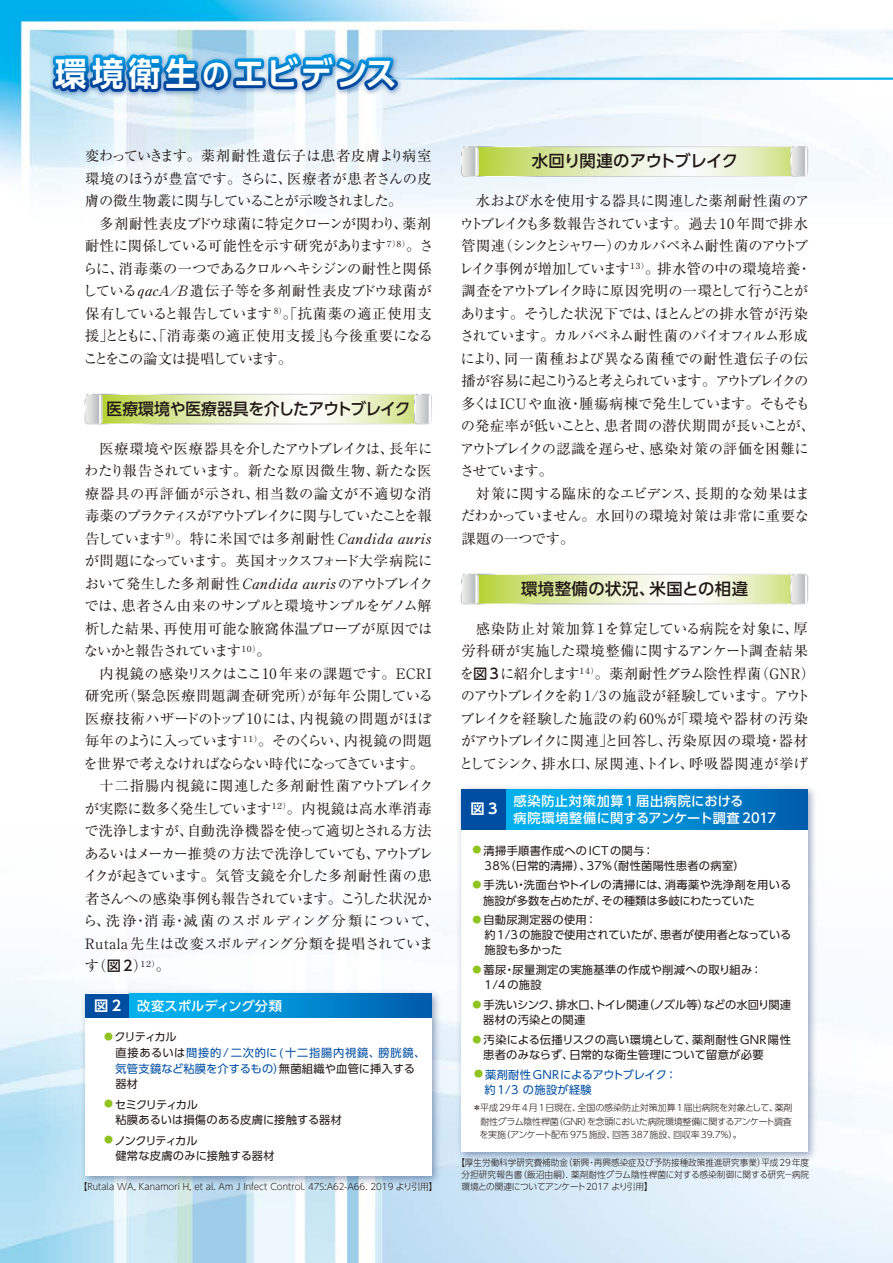
<style>
.page{position:relative;width:893px;height:1263px;background:#fff}
.page>*{position:absolute;margin:0;border:0;box-sizing:border-box;transform-origin:0 0}
.t1{font:700 33px "UD Shin Go Pro De";letter-spacing:.115em;color:#fff;scale:.95 1}
.t2{font:500 16.35px "UD Shin Go Pro";letter-spacing:-.02em;color:#221815}
.t3{font:500 16.35px "UD Shin Go Pro";letter-spacing:.025em;color:#221815}
.t4{font:14.25px/22.5px "Ryumin Pro";letter-spacing:-.02em;color:#221815}
.t5{font:14.25px/22.5px "Ryumin Pro";letter-spacing:-.04em;color:#221815}
.t6{font:14.25px/22.5px "Ryumin Pro";letter-spacing:.015em;color:#221815}
.t7{font:700 14.25px "UD Shin Go NT Pro De";color:#fff}
.t8{font:500 13.2px/16.8px "UD Shin Go Pro";letter-spacing:.02em;color:#fff}
.t9{font:11.25px/15.1px "UD Shin Go Pro";letter-spacing:.01em;color:#221815}
.t10{font:11.25px/15.8px "UD Shin Go Pro";letter-spacing:.025em;color:#004ea2}
.t11{font:300 9px/12px "UD Shin Go Pro";color:#221815;text-align:justify;scale:.96 1}
.t12{font:300 9px/13.5px "UD Shin Go Pro";color:#221815;text-align:justify}
.s1{font-size:29.7px}
.s2{font-family:"UD Shin Go Pro";font-weight:500}
.s3{font-size:9px;color:#8fc31f}
.s4{color:#221815}
</style>
<div class="page">
<img style="left:0;top:0;width:893px;height:1263px">
<img style="left:47px;top:48px;width:359px;height:52px">
<svg style="left:48px;top:48px;width:356px;height:49px;background:#5ca0d2"></svg>
<hr style="left:361px;top:78px;width:532px;height:2px;background:#fff">
<svg style="left:461px;top:573px;width:348px;height:32px"></svg>
<div style="left:461px;top:574px;width:18px;height:30px;border:1px solid #fff;border-radius:3px"></div>
<svg style="left:461px;top:146px;width:348px;height:31px"></svg>
<div style="left:461px;top:146px;width:18px;height:31px;border:1px solid #fff;border-radius:3px"></div>
<svg style="left:84px;top:393px;width:348px;height:32px"></svg>
<div style="left:85px;top:394px;width:17px;height:30px;border:1px solid #fff;border-radius:3px"></div>
<img style="left:77px;top:986px;width:368px;height:203px">
<div style="left:85px;top:994px;width:347px;height:182px;background:#fff"></div>
<div style="left:85px;top:994px;width:45px;height:23px;background:#004ea2"></div>
<div style="left:130px;top:994px;width:302px;height:23px;background:linear-gradient(to right,#00bcf7,#0060b0)"></div>
<img style="left:454px;top:782px;width:367px;height:383px">
<div style="left:461px;top:789px;width:347px;height:363px;background:#fff"></div>
<div style="left:461px;top:789px;width:45px;height:41px;background:#004ea2"></div>
<div style="left:506px;top:789px;width:302px;height:41px;background:linear-gradient(to right,#00bcf7,#0060b0)"></div>
<h1 class="t1" style="left:55px;top:46px;width:361px">環境衛生<span class="s1">の</span>エビデンス</h1>
<p class="t4" style="left:83px;top:144px;width:352px">変わっていきます。薬剤耐性遺伝子は患者皮膚より病室環境のほうが豊富です。さらに、医療者が患者さんの皮膚の微生物叢に関与していることが示唆されました。<br>　多剤耐性表皮ブドウ球菌に特定クローンが関わり、薬剤耐性に関係している可能性を示す研究があります<sup>７）８）</sup>。さらに、消毒薬の一つであるクロルヘキシジンの耐性と関係しているqacA/B遺伝子等を多剤耐性表皮ブドウ球菌が保有していると報告しています <sup>8）</sup>。「抗菌薬の適正使用支援」とともに、「消毒薬の適正使用支援」も今後重要になることをこの論文は提唱しています。</p>
<p class="t2" style="left:107px;top:395px;width:306px">医療環境や医療器具を介したアウトブレイク</p>
<p class="t4" style="left:83px;top:436px;width:357px">　医療環境や医療器具を介したアウトブレイクは、長年にわたり報告されています。新たな原因微生物、新たな医療器具の再評価が示され、相当数の論文が不適切な消毒薬のプラクティスがアウトブレイクに関与していたことを報告しています<sup>９）</sup>。特に米国では多剤耐性Candida aurisが問題になっています。英国オックスフォード大学病院において発生した多剤耐性Candida aurisのアウトブレイクでは、患者さん由来のサンプルと環境サンプルをゲノム解析した結果、再使用可能な腋窩体温プローブが原因ではないかと報告されています<sup>１０）</sup>。<br>　内視鏡の感染リスクはここ10年来の課題です。ECRI研究所（緊急医療問題調査研究所）が毎年公開している医療技術ハザードのトップ10には、内視鏡の問題がほぼ毎年のように入っています<sup>１１）</sup>。そのくらい、内視鏡の問題を世界で考えなければならない時代になってきています。　十二指腸内視鏡に関連した多剤耐性菌アウトブレイクが実際に数多く発生しています<sup>１２）</sup>。内視鏡は高水準消毒で洗浄しますが、自動洗浄機器を使って適切とされる方法あるいはメーカー推奨の方法で洗浄していても、アウトブレイクが起きています。気管支鏡を介した多剤耐性菌の患者さんへの感染事例も報告されています。こうした状況から、洗浄・消毒・滅菌のスポルディング分類について、<br>Rutala 先生は改変スポルディング分類を提唱されています（<span class="s2">図2</span>）<sup>１２）</sup>。</p>
<p class="t7" style="left:94px;top:994px;width:28px">図2</p>
<p class="t8" style="left:137px;top:997px;width:146px">改変スポルディング分類</p>
<p class="t10" style="left:115px;top:1028px;width:312px;text-indent:-11px"><span class="s3">●</span> <span class="s4">クリティカル<br>直接あるいは</span>間接的/二次的に(十二指腸内視鏡、膀胱鏡、気管支鏡など粘膜を介するもの）<span class="s4">無菌組織や血管に挿入する器材</span></p>
<p class="t9" style="left:115px;top:1096px;width:228px;line-height:15.8px;text-indent:-11px"><span class="s3">●</span> セミクリティカル<br>粘膜あるいは損傷のある皮膚に接触する器材</p>
<p class="t9" style="left:115px;top:1132px;width:161px;line-height:15.8px;text-indent:-11px"><span class="s3">●</span> ノンクリティカル<br>健常な皮膚のみに接触する器材</p>
<p class="t11" style="left:79px;top:1180px;width:375px">【Rutala WA, Kanamori H, et al. Am J Infect Control. 47S:A62-A66. 2019 より引用】</p>
<p class="t2" style="left:532px;top:148px;width:208px">水回り関連のアウトブレイク</p>
<p class="t5" style="left:459px;top:189px;width:357px">　水および水を使用する器具に関連した薬剤耐性菌のアウトブレイクも多数報告されています。過去 10 年間で排水管関連（シンクとシャワー）のカルバペネム耐性菌のアウトブレイク事例が増加しています<sup>１３）</sup>。排水管の中の環境培養・調査をアウトブレイク時に原因究明の一環として行うことがあります。そうした状況下では、ほとんどの排水管が汚染されています。カルバペネム耐性菌のバイオフィルム形成により、同一菌種および異なる菌種での耐性遺伝子の伝播が容易に起こりうると考えられています。アウトブレイクの多くはICUや血液・腫瘍病棟で発生しています。そもそもの発症率が低いことと、患者間の潜伏期間が長いことが、アウトブレイクの認識を遅らせ、感染対策の評価を困難にさせています。<br>　対策に関する臨床的なエビデンス、長期的な効果はまだわかっていません。水回りの環境対策は非常に重要な課題の一つです。</p>
<p class="t3" style="left:521px;top:575px;width:228px">環境整備の状況、米国との相違</p>
<p class="t6" style="left:459px;top:616px;width:357px">　感染防止対策加算1を算定している病院を対象に、厚労科研が実施した環境整備に関するアンケート調査結果を<span class="s2">図 3</span>に紹介します<sup>１４）</sup>。薬剤耐性グラム陰性桿菌（GNR）のアウトブレイクを約 1/3 の施設が経験しています。アウトブレイクを経験した施設の約60％が「環境や器材の汚染がアウトブレイクに関連」と回答し、汚染原因の環境・器材としてシンク、排水口、尿関連、トイレ、呼吸器関連が挙げ</p>
<p class="t7" style="left:471px;top:797px;width:28px">図3</p>
<p class="t8" style="left:513px;top:793px;width:264px">感染防止対策加算1 届出病院における<br>病院環境整備に関するアンケート調査 2017</p>
<p class="t9" style="left:485px;top:842px;width:262px;text-indent:-12px"><span class="s3">●</span> 清掃手順書作成へのICTの関与：<br>38％（日常的清掃）、37％（耐性菌陽性患者の病室）</p>
<p class="t9" style="left:483px;top:877px;width:310px;text-indent:-10px"><span class="s3">●</span> 手洗い・洗面台やトイレの清掃には、消毒薬や洗浄剤を用いる施設が多数を占めたが、その種類は多岐にわたっていた</p>
<p class="t9" style="left:485px;top:912px;width:308px;text-indent:-12px"><span class="s3">●</span> 自動尿測定器の使用：<br>約1/3の施設で使用されていたが、患者が使用者となっている施設も多かった</p>
<p class="t9" style="left:485px;top:962px;width:279px;text-indent:-12px"><span class="s3">●</span> 蓄尿・尿量測定の実施基準の作成や削減への取り組み：<br>1/4の施設</p>
<p class="t9" style="left:483px;top:997px;width:309px;text-indent:-10px"><span class="s3">●</span> 手洗いシンク、排水口、トイレ関連（ノズル等）などの水回り関連器材の汚染との関連</p>
<p class="t9" style="left:483px;top:1031px;width:309px;text-indent:-10px"><span class="s3">●</span> 汚染による伝播リスクの高い環境として、薬剤耐性GNR陽性患者のみならず、日常的な衛生管理について留意が必要</p>
<p class="t10" style="left:485px;top:1066px;width:194px;line-height:15.1px;text-indent:-10px"><span class="s3">●</span> 薬剤耐性 GNRによるアウトブレイク：約1/3 の施設が経験</p>
<p class="t12" style="left:479px;top:1101px;width:315px;text-indent:-7px">＊平成29年4月1日現在、全国の感染防止対策加算1届出病院を対象として、薬剤耐性グラム陰性桿菌（GNR）を念頭においた病院環境整備に関するアンケート調査を実施（アンケート配布975施設、回答387施設、回収率39.7％）。</p>
<p class="t11" style="left:461px;top:1156px;width:364px;text-indent:-5px">【厚生労働科学研究費補助金（新興・再興感染症及び予防接種政策推進研究事業）平成29年度分担研究報告書（飯沼由嗣）. 薬剤耐性グラム陰性桿菌に対する感染制御に関する研究－病院環境との関連についてアンケート2017 より引用】</p>
</div>
